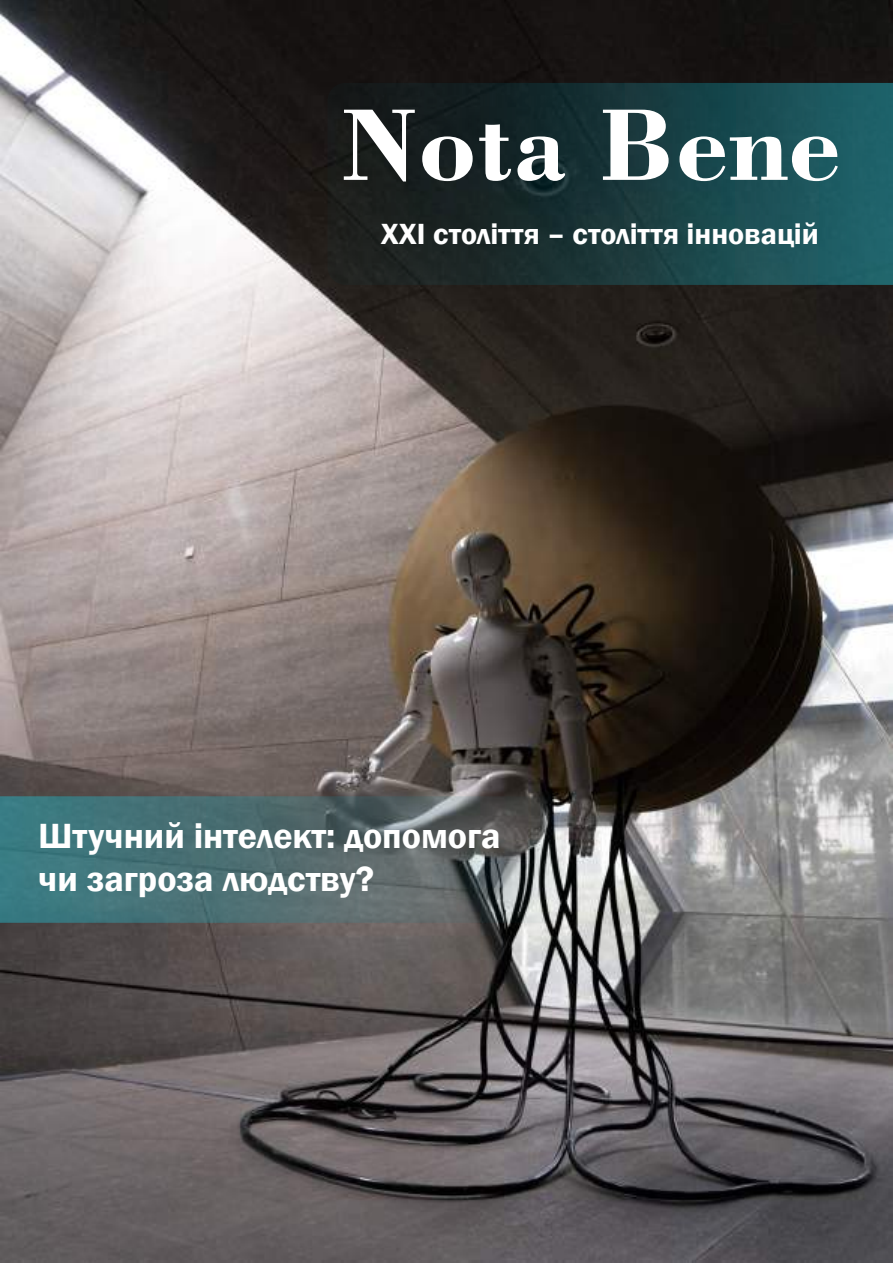
<style>
.page{position:relative;width:893px;height:1263px;background:#fff}
.page>*{position:absolute;margin:0;border:0;box-sizing:border-box;transform-origin:0 0}
.t1{font:700 108px "Bodoni BT";color:#fff}
.t2{font:600 36px/43.2px "Franklin Gothic";color:#fff}
.t3{font:600 30px "Franklin Gothic";color:#fff}
</style>
<div class="page">
<img style="left:0;top:0;width:893px;height:1263px">
<svg style="left:327px;top:83px;width:566px;height:202px;background:#19393c"></svg>
<svg style="left:0;top:796px;width:610px;height:127px;background:#556f72"></svg>
<h1 class="t1" style="left:341px;top:78px;width:502px">Nota Bene</h1>
<p class="t3" style="left:381px;top:216px;width:439px">XXI століття – століття інновацій</p>
<p class="t2" style="left:38px;top:815px;width:464px">Штучний інтелект: допомога чи загроза людству?</p>
</div>
